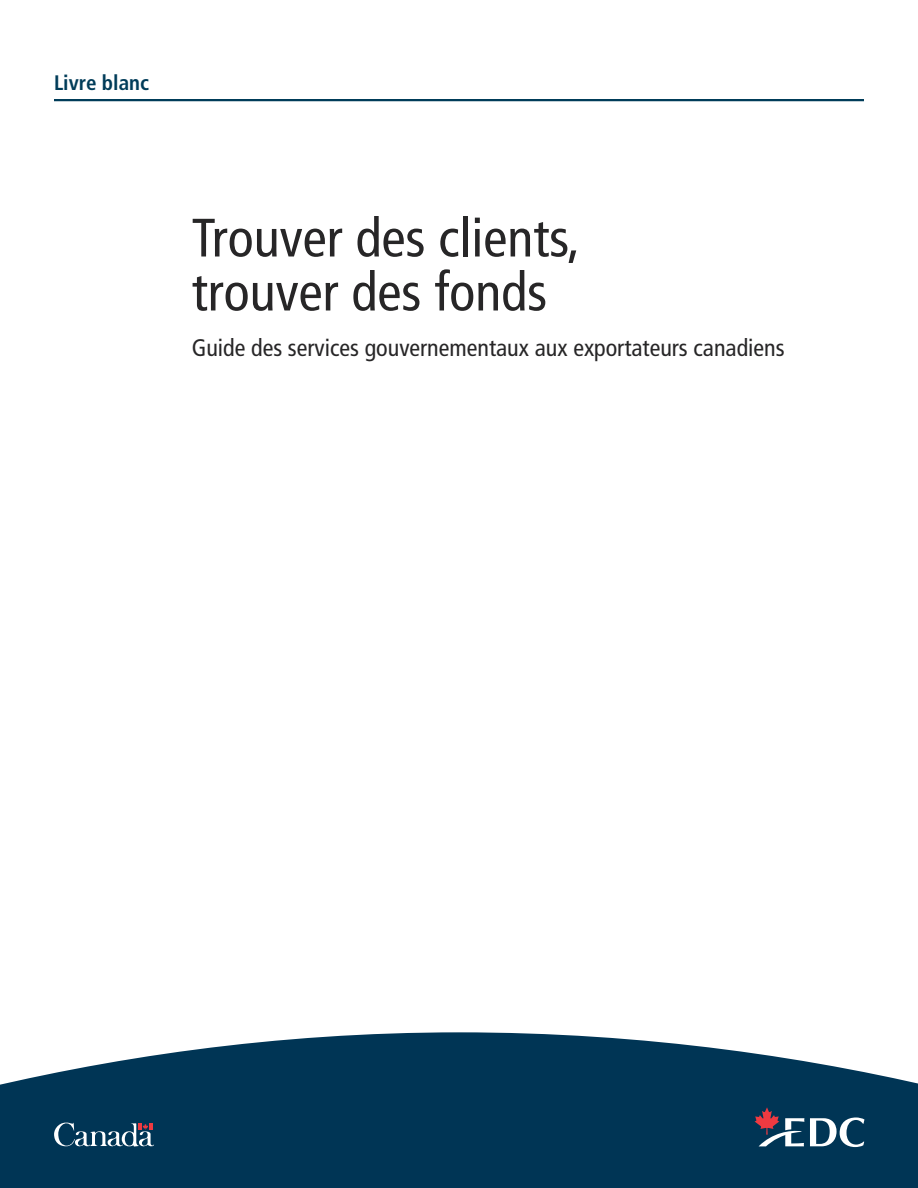
<style>
.page{position:relative;width:918px;height:1188px;background:#fff}
.page>*{position:absolute;margin:0;border:0;box-sizing:border-box;transform-origin:0 0}
.t1{font:condensed 54px/54px "Frutiger LT";color:#272627}
.t2{font:condensed 24px "Frutiger LT";color:#272627}
.t3{font:700 condensed 21px "Frutiger LT";color:#003c59}
</style>
<div class="page">
<svg style="left:0;top:1032px;width:918px;height:156px;background:#1e4c69"></svg>
<svg style="left:810px;top:1117px;width:54px;height:30px"></svg>
<svg style="left:755px;top:1107px;width:49px;height:39px;background:#515a71"></svg>
<svg style="left:54px;top:1123px;width:100px;height:23px"></svg>
<hr style="left:54px;top:99px;width:810px;height:2px;background:#003c59">
<p class="t3" style="left:54px;top:74px;width:97px">Livre blanc</p>
<h1 class="t1" style="left:192px;top:215px;width:390px">Trouver des clients, trouver des fonds</h1>
<p class="t2" style="left:192px;top:338px;width:594px">Guide des services gouvernementaux aux exportateurs canadiens</p>
</div>
